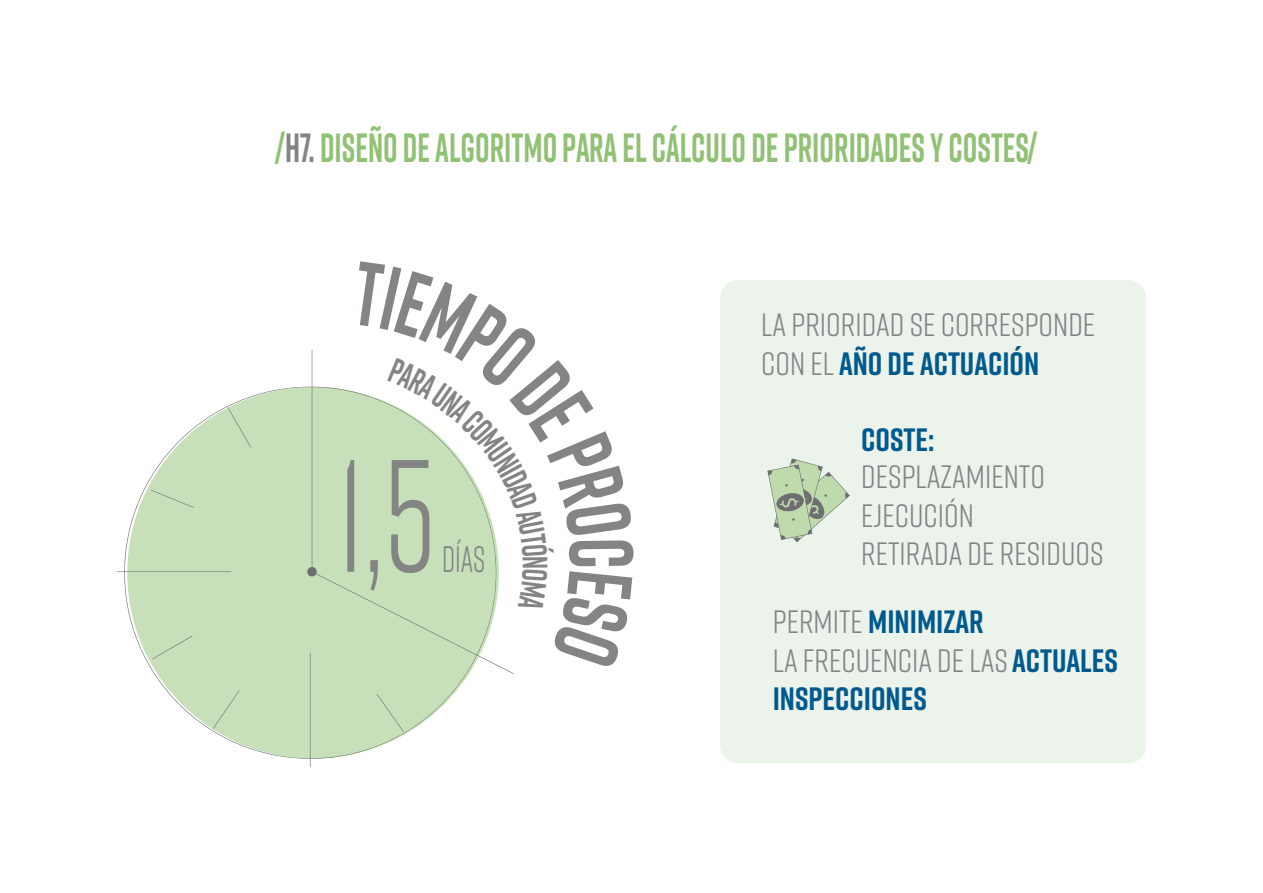
<style>
.page{position:relative;width:1263px;height:893px;background:#fff}
.page>*{position:absolute;margin:0;border:0;box-sizing:border-box;transform-origin:0 0}
.t1{font:159.45px "Rift";color:#838585;scale:.79 1}
.t2{font:700 40.8px "Rift";color:#91c175;scale:.79 1}
.t3{font:36.75px "Rift";color:#838585;scale:.79 1}
.t4{font:700 35.1px "Rift";color:#838585;scale:.79 1}
.t5{font:32.25px/38.7px "Rift";color:#838585}
.t6{font:700 32.25px/38.7px "Rift";color:#005a8d}
.s1{color:#838585}
.s2{font-weight:700;color:#005a8d}
.s3{font-weight:400;color:#838585}
</style>
<div class="page">
<div style="left:720px;top:280px;width:426px;height:483px;background:#ebf3eb;border-radius:18px"></div>
<svg style="left:127px;top:387px;width:164px;height:371px;fill:#c8e0b9"></svg>
<svg style="left:291px;top:387px;width:178px;height:371px;background:#cfe4c2"></svg>
<svg style="left:228px;top:407px;width:23px;height:41px"></svg>
<svg style="left:377px;top:694px;width:27px;height:38px"></svg>
<svg style="left:213px;top:690px;width:26px;height:39px"></svg>
<svg style="left:151px;top:490px;width:43px;height:18px"></svg>
<div style="left:312px;top:571px;width:202px;height:103px;background:#c8e0b9"></div>
<svg style="left:152px;top:636px;width:41px;height:23px"></svg>
<svg style="left:312px;top:350px;width:1px;height:217px"></svg>
<svg style="left:310px;top:653px;width:1px;height:114px"></svg>
<svg style="left:117px;top:571px;width:114px;height:1px"></svg>
<div style="left:307px;top:567px;width:10px;height:9px;background:#6e6e71;border-radius:50%"></div>
<svg style="left:352px;top:387px;width:162px;height:282px"></svg>
<svg style="left:767px;top:458px;width:83px;height:84px"></svg>
<p class="t2" style="left:275px;top:119px;width:966px">/<span class="s1">H7.</span> DISEÑO DE ALGORITMO PARA EL CÁLCULO DE PRIORIDADES Y COSTES/</p>
<h1 class="t1" style="left:338px;top:404px;width:125px">1,5</h1>
<p class="t3" style="left:442px;top:533px;width:56px">DÍAS</p>
<p class="t4" style="left:560px;top:556px;width:18px;rotate:90deg">N</p>
<p class="t5" style="left:761px;top:304px;width:336px">LA PRIORIDAD SE CORRESPONDE<br>CON EL <span class="s2">AÑO DE ACTUACIÓN</span></p>
<p class="t6" style="left:861px;top:420px;width:75px">COSTE:</p>
<p class="t5" style="left:861px;top:456px;width:244px">DESPLAZAMIENTO<br>EJECUCIÓN<br>RETIRADA DE RESIDUOS</p>
<p class="t6" style="left:773px;top:602px;width:347px"><span class="s3">PERMITE</span> MINIMIZAR<br><span class="s3">LA FRECUENCIA DE LAS</span> ACTUALES<br>INSPECCIONES</p>
</div>
